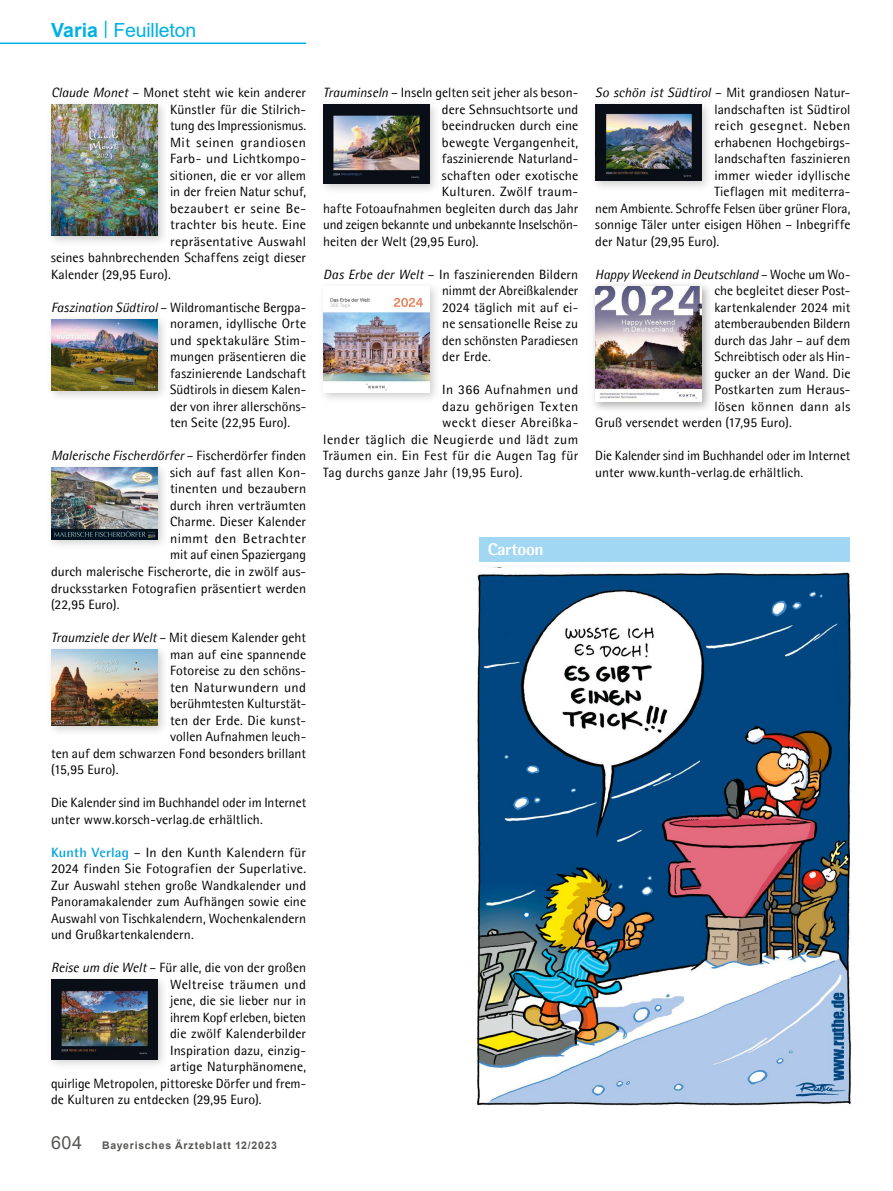
<style>
.page{position:relative;width:893px;height:1191px;background:#fff}
.page>*{position:absolute;margin:0;border:0;box-sizing:border-box;transform-origin:0 0}
.t1{font:19.5px "Arial";letter-spacing:-.01em;color:#00b1e4}
.t2{font:800 17.1px "Agfa Rotis Semisans";letter-spacing:-.025em;color:#fff}
.t3{font:13.5px/16.5px "Agfa Rotis Semisans";letter-spacing:.005em;color:#000;text-align:justify}
.t4{font:13.5px "Agfa Rotis Semisans";letter-spacing:.035em;color:#000}
.t5{font:italic 13.5px "Agfa Rotis Semisans";color:#000}
.t6{font:13.5px "Agfa Rotis Semisans";letter-spacing:.03em;color:#000}
.t7{font:13.5px "Agfa Rotis Semisans";letter-spacing:.025em;color:#000}
.t8{font:700 10.5px "Arial";letter-spacing:.07em;color:#575654}
.s1{font-weight:700}
.s2{font-style:italic}
.s3{font-style:normal}
.s4{font-weight:700;color:#00a1dd}
.s5{font-weight:400;font-size:18px}
</style>
<div class="page">
<hr style="left:0;top:43px;width:306px;height:1px;background:#00b1e4">
<div style="left:46px;top:99px;width:123px;height:148px;background:#878586;opacity:.4"></div>
<img style="left:51px;top:104px;width:106px;height:132px">
<div style="left:46px;top:463px;width:122px;height:87px;background:#878586;opacity:.4"></div>
<img style="left:51px;top:468px;width:106px;height:71px">
<div style="left:46px;top:644px;width:122px;height:92px;background:#878586;opacity:.4"></div>
<img style="left:51px;top:649px;width:106px;height:76px">
<div style="left:46px;top:314px;width:122px;height:88px;background:#878586;opacity:.4"></div>
<img style="left:51px;top:319px;width:106px;height:72px">
<div style="left:590px;top:99px;width:122px;height:93px;background:#878586;opacity:.4"></div>
<img style="left:595px;top:104px;width:107px;height:77px">
<div style="left:590px;top:281px;width:122px;height:131px;background:#878586;opacity:.4"></div>
<div style="left:318px;top:281px;width:122px;height:123px;background:#878586;opacity:.4"></div>
<img style="left:323px;top:286px;width:106px;height:106px">
<div style="left:47px;top:974px;width:122px;height:96px;background:#878586;opacity:.4"></div>
<img style="left:51px;top:979px;width:106px;height:80px">
<div style="left:318px;top:99px;width:122px;height:96px;background:#878586;opacity:.4"></div>
<img style="left:323px;top:104px;width:106px;height:80px">
<div style="left:480px;top:537px;width:370px;height:24px;background:#a1d7f3"></div>
<img style="left:476px;top:572px;width:376px;height:534px">
<h1 class="t1" style="left:51px;top:16px;width:147px"><span class="s1">Varia</span> <sup>|</sup> Feuilleton</h1>
<p class="t3" style="left:51px;top:84px;width:257px"><span class="s2">Claude Monet</span> – Monet steht wie kein anderer</p>
<p class="t3" style="left:170px;top:101px;width:138px">Künstler für die Stilrich-</p>
<p class="t3" style="left:170px;top:117px;width:138px">tung des Impressionismus.</p>
<p class="t6" style="left:170px;top:134px;width:138px">Mit seinen grandiosen</p>
<p class="t3" style="left:170px;top:150px;width:138px">Farb- und Lichtkompo-</p>
<p class="t3" style="left:170px;top:167px;width:138px">sitionen, die er vor allem</p>
<p class="t3" style="left:170px;top:183px;width:138px">in der freien Natur schuf,</p>
<p class="t6" style="left:170px;top:200px;width:138px">bezaubert er seine Be-</p>
<p class="t3" style="left:170px;top:216px;width:138px">trachter bis heute. Eine</p>
<p class="t3" style="left:170px;top:233px;width:138px">repräsentative Auswahl</p>
<p class="t3" style="left:51px;top:249px;width:257px">seines bahnbrechenden Schaffens zeigt dieser</p>
<p class="t3" style="left:51px;top:266px;width:121px">Kalender (29,95 Euro).</p>
<p class="t3" style="left:170px;top:299px;width:138px;text-indent:-119px"><span class="s2">Faszination Südtirol</span> – Wildromantische Bergpa&shy;noramen, idyllische Orte und spektakuläre Stim&shy;mungen präsentieren die faszinierende Landschaft Südtirols in diesem Kalen&shy;der von ihrer allerschöns&shy;ten Seite (22,95 Euro).</p>
<p class="t5" style="left:51px;top:448px;width:257px">Malerische Fischerdörfer <span class="s3">– Fischerdörfer finden</span></p>
<p class="t3" style="left:170px;top:464px;width:138px">sich auf fast allen Kon-</p>
<p class="t3" style="left:170px;top:480px;width:138px">tinenten und bezaubern</p>
<p class="t3" style="left:170px;top:497px;width:138px">durch ihren verträumten</p>
<p class="t3" style="left:170px;top:513px;width:138px">Charme. Dieser Kalender</p>
<p class="t4" style="left:170px;top:530px;width:138px">nimmt den Betrachter</p>
<p class="t3" style="left:170px;top:546px;width:138px">mit auf einen Spaziergang</p>
<p class="t3" style="left:51px;top:563px;width:257px">durch malerische Fischerorte, die in zwölf aus-</p>
<p class="t3" style="left:51px;top:579px;width:257px">drucksstarken Fotografien präsentiert werden</p>
<p class="t3" style="left:51px;top:596px;width:70px">(22,95 Euro).</p>
<p class="t3" style="left:51px;top:629px;width:257px"><span class="s2">Traumziele der Welt</span> – Mit diesem Kalender geht</p>
<p class="t3" style="left:170px;top:645px;width:138px">man auf eine spannende</p>
<p class="t3" style="left:170px;top:662px;width:138px">Fotoreise zu den schöns-</p>
<p class="t3" style="left:170px;top:678px;width:138px">ten Naturwundern und</p>
<p class="t3" style="left:170px;top:695px;width:138px">berühmtesten Kulturstät-</p>
<p class="t3" style="left:170px;top:711px;width:138px">ten der Erde. Die kunst-</p>
<p class="t3" style="left:170px;top:728px;width:138px">vollen Aufnahmen leuch-</p>
<p class="t3" style="left:51px;top:744px;width:257px">ten auf dem schwarzen Fond besonders brillant</p>
<p class="t3" style="left:51px;top:761px;width:69px">(15,95 Euro).</p>
<p class="t3" style="left:51px;top:794px;width:257px">Die Kalender sind im Buchhandel oder im Internet unter www.korsch-verlag.de erhältlich.</p>
<p class="t3" style="left:51px;top:843px;width:257px"><span class="s4">Kunth Verlag</span> – In den Kunth Kalendern für 2024 finden Sie Fotografien der Superlative.<br>Zur Auswahl stehen große Wandkalender und Panoramakalender zum Aufhängen sowie eine Auswahl von Tischkalendern, Wochenkalendern und Grußkartenkalendern.</p>
<p class="t3" style="left:51px;top:959px;width:257px"><span class="s2">Reise um die Welt</span> – Für alle, die von der großen</p>
<p class="t7" style="left:170px;top:976px;width:138px">Weltreise träumen und</p>
<p class="t3" style="left:170px;top:992px;width:138px">jene, die sie lieber nur in</p>
<p class="t3" style="left:170px;top:1008px;width:138px">ihrem Kopf erleben, bieten</p>
<p class="t3" style="left:170px;top:1025px;width:138px">die zwölf Kalenderbilder</p>
<p class="t3" style="left:170px;top:1041px;width:138px">Inspiration dazu, einzig-</p>
<p class="t3" style="left:170px;top:1058px;width:138px">artige Naturphänomene,</p>
<p class="t3" style="left:51px;top:1074px;width:257px">quirlige Metropolen, pittoreske Dörfer und frem-</p>
<p class="t3" style="left:51px;top:1091px;width:212px">de Kulturen zu entdecken (29,95 Euro).</p>
<p class="t8" style="left:51px;top:1137px;width:228px"><span class="s5">604</span> Bayerisches Ärzteblatt 12/2023</p>
<p class="t3" style="left:323px;top:84px;width:257px"><span class="s2">Trauminseln</span> – Inseln gelten seit jeher als beson-</p>
<p class="t3" style="left:442px;top:101px;width:138px">dere Sehnsuchtsorte und</p>
<p class="t3" style="left:442px;top:117px;width:138px">beeindrucken durch eine</p>
<p class="t3" style="left:442px;top:134px;width:138px">bewegte Vergangenheit,</p>
<p class="t3" style="left:442px;top:150px;width:138px">faszinierende Naturland-</p>
<p class="t3" style="left:442px;top:167px;width:138px">schaften oder exotische</p>
<p class="t3" style="left:442px;top:183px;width:136px">Kulturen. Zwölf traum-</p>
<p class="t3" style="left:323px;top:200px;width:257px">hafte Fotoaufnahmen begleiten durch das Jahr</p>
<p class="t3" style="left:323px;top:216px;width:257px">und zeigen bekannte und unbekannte Inselschön-</p>
<p class="t3" style="left:323px;top:233px;width:157px">heiten der Welt (29,95 Euro).</p>
<p class="t3" style="left:442px;top:266px;width:138px;text-indent:-119px"><span class="s2">Das Erbe der Welt</span> – In faszinierenden Bildern nimmt der Abreißkalender 2024 täglich mit auf ei&shy;ne sensationelle Reise zu den schönsten Paradiesen der Erde.</p>
<p class="t7" style="left:442px;top:382px;width:138px">In 366 Aufnahmen und</p>
<p class="t4" style="left:442px;top:398px;width:138px">dazu gehörigen Texten</p>
<p class="t6" style="left:442px;top:415px;width:138px">weckt dieser Abreißka-</p>
<p class="t4" style="left:323px;top:431px;width:257px">lender täglich die Neugierde und lädt zum</p>
<p class="t7" style="left:323px;top:448px;width:257px">Träumen ein. Ein Fest für die Augen Tag für</p>
<p class="t3" style="left:323px;top:464px;width:201px">Tag durchs ganze Jahr (19,95 Euro).</p>
<p class="t2" style="left:488px;top:538px;width:57px">Cartoon</p>
<p class="t3" style="left:595px;top:84px;width:257px"><span class="s2">So schön ist Südtirol</span> – Mit grandiosen Natur-</p>
<p class="t3" style="left:714px;top:101px;width:138px">landschaften ist Südtirol</p>
<p class="t4" style="left:714px;top:118px;width:138px">reich gesegnet. Neben</p>
<p class="t3" style="left:714px;top:134px;width:138px">erhabenen Hochgebirgs-</p>
<p class="t3" style="left:714px;top:150px;width:138px">landschaften faszinieren</p>
<p class="t3" style="left:714px;top:167px;width:138px">immer wieder idyllische</p>
<p class="t3" style="left:714px;top:183px;width:138px">Tieflagen mit mediterra-</p>
<p class="t3" style="left:595px;top:200px;width:257px">nem Ambiente. Schroffe Felsen über grüner Flora,</p>
<p class="t3" style="left:595px;top:216px;width:257px">sonnige Täler unter eisigen Höhen – Inbegriffe</p>
<p class="t3" style="left:595px;top:233px;width:126px">der Natur (29,95 Euro).</p>
<p class="t5" style="left:595px;top:266px;width:257px">Happy Weekend in Deutschland <span class="s3">– Woche um Wo-</span></p>
<p class="t3" style="left:714px;top:282px;width:138px">che begleitet dieser Post-</p>
<p class="t3" style="left:714px;top:299px;width:138px">kartenkalender 2024 mit</p>
<p class="t3" style="left:714px;top:315px;width:138px">atemberaubenden Bildern</p>
<p class="t3" style="left:714px;top:332px;width:138px">durch das Jahr – auf dem</p>
<p class="t3" style="left:714px;top:348px;width:138px">Schreibtisch oder als Hin-</p>
<p class="t3" style="left:714px;top:365px;width:138px">gucker an der Wand. Die</p>
<p class="t3" style="left:714px;top:381px;width:136px">Postkarten zum Heraus-</p>
<p class="t6" style="left:714px;top:398px;width:138px">lösen können dann als</p>
<p class="t3" style="left:595px;top:414px;width:198px">Gruß versendet werden (17,95 Euro).</p>
<p class="t3" style="left:595px;top:447px;width:257px">Die Kalender sind im Buchhandel oder im Internet unter www.kunth-verlag.de erhältlich.</p>
</div>
